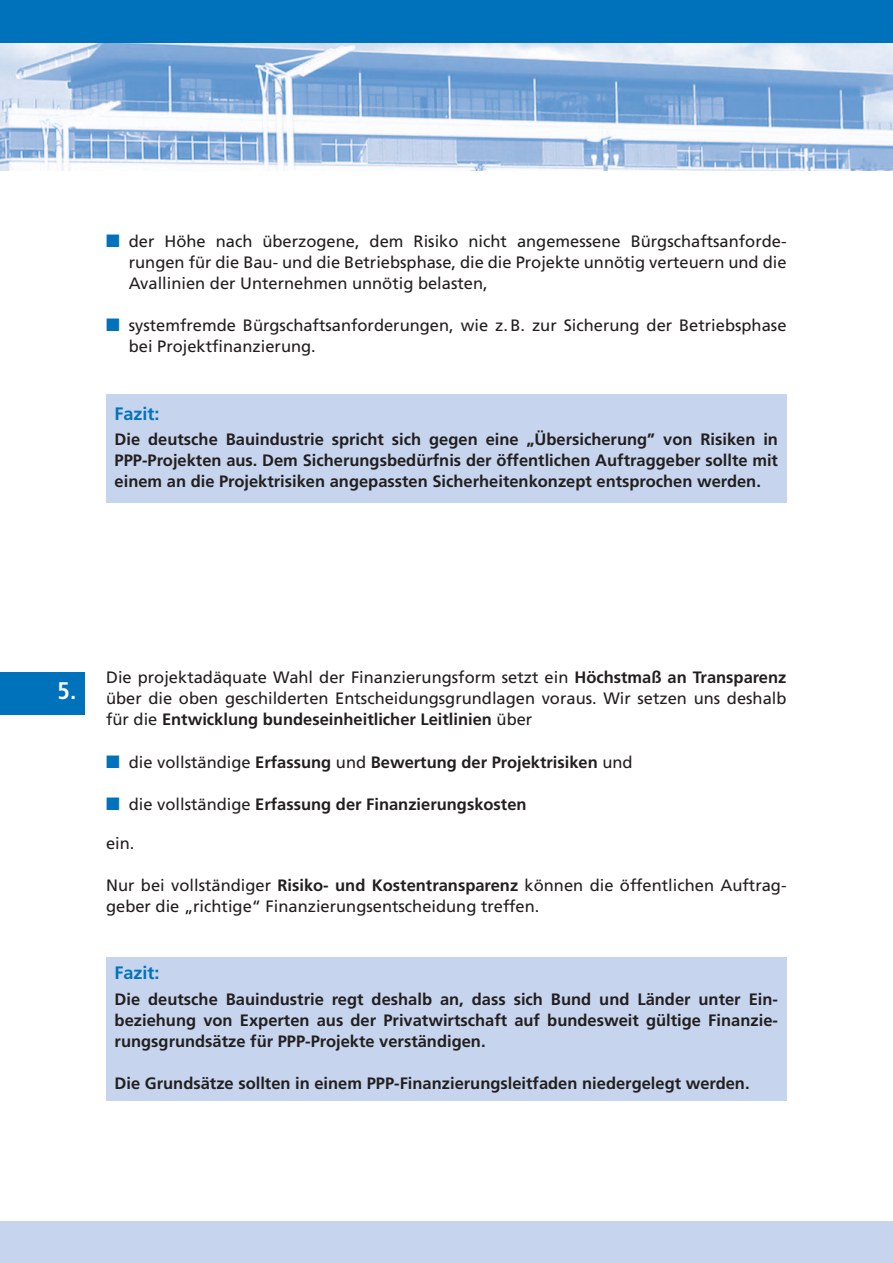
<style>
.page{position:relative;width:893px;height:1263px;background:#fff}
.page>*{position:absolute;margin:0;border:0;box-sizing:border-box;transform-origin:0 0}
.t1{font:700 condensed 24px "Frutiger";color:#fff}
.t2{font:700 18px "Frutiger";color:#0072bc}
.t3{font:16.5px/21px "Frutiger";color:#231f20;text-align:justify}
.t4{font:700 16.5px/21px "Frutiger";color:#231f20;text-align:justify}
.s1{color:#0072bc}
.s2{font-weight:700}
.s3{font-weight:400}
</style>
<div class="page">
<div style="left:0;top:1px;width:893px;height:42px;background:#0072bc"></div>
<div style="left:0;top:1221px;width:893px;height:42px;background:#c6d5ed"></div>
<div style="left:0;top:672px;width:85px;height:42px;background:#0072bc"></div>
<div style="left:106px;top:957px;width:680px;height:144px;background:#c6d5ed"></div>
<img style="left:0;top:43px;width:893px;height:128px">
<div style="left:106px;top:394px;width:680px;height:108px;background:#c6d5ed"></div>
<p class="t3" style="left:129px;top:232px;width:659px;text-indent:-23px"><span class="s1">■</span> der Höhe nach überzogene, dem Risiko nicht angemessene Bürgschaftsanforde&shy;rungen für die Bau- und die Betriebsphase, die die Projekte unnötig verteuern und die Avallinien der Unternehmen unnötig belasten,</p>
<p class="t3" style="left:129px;top:316px;width:659px;text-indent:-23px"><span class="s1">■</span> systemfremde Bürgschaftsanforderungen, wie z. B. zur Sicherung der Betriebsphase bei Projektfinanzierung.</p>
<p class="t2" style="left:115px;top:406px;width:47px">Fazit:</p>
<p class="t4" style="left:115px;top:430px;width:665px">Die deutsche Bauindustrie spricht sich gegen eine „Übersicherung” von Risiken in PPP-Projekten aus. Dem Sicherungsbedürfnis der öffentlichen Auftraggeber sollte mit einem an die Projektrisiken angepassten Sicherheitenkonzept entsprochen werden.</p>
<h1 class="t1" style="left:58px;top:681px;width:20px">5.</h1>
<p class="t3" style="left:106px;top:668px;width:682px">Die projektadäquate Wahl der Finanzierungsform setzt ein <span class="s2">Höchstmaß an Transparenz </span>über die oben geschilderten Entscheidungsgrundlagen voraus. Wir setzen uns deshalb für die <span class="s2">Entwicklung bundeseinheitlicher Leitlinien</span> über</p>
<p class="t4" style="left:106px;top:752px;width:528px"><span class="s1">■</span> <span class="s3">die vollständige</span> Erfassung <span class="s3">und</span> Bewertung der Projektrisiken <span class="s3">und</span></p>
<p class="t4" style="left:106px;top:794px;width:422px"><span class="s1">■</span> <span class="s3">die vollständige</span> Erfassung der Finanzierungskosten</p>
<p class="t3" style="left:106px;top:833px;width:30px">ein.</p>
<p class="t3" style="left:106px;top:875px;width:682px">Nur bei vollständiger <span class="s2">Risiko- und Kostentransparenz</span> können die öffentlichen Auftrag&shy;geber die „richtige“ Finanzierungsentscheidung treffen.</p>
<p class="t2" style="left:115px;top:966px;width:47px">Fazit:</p>
<p class="t4" style="left:115px;top:989px;width:665px">Die deutsche Bauindustrie regt deshalb an, dass sich Bund und Länder unter Ein&shy;beziehung von Experten aus der Privatwirtschaft auf bundesweit gültige Finanzie&shy;rungsgrundsätze für PPP-Projekte verständigen.</p>
<p class="t4" style="left:115px;top:1073px;width:636px">Die Grundsätze sollten in einem PPP-Finanzierungsleitfaden niedergelegt werden.</p>
</div>
